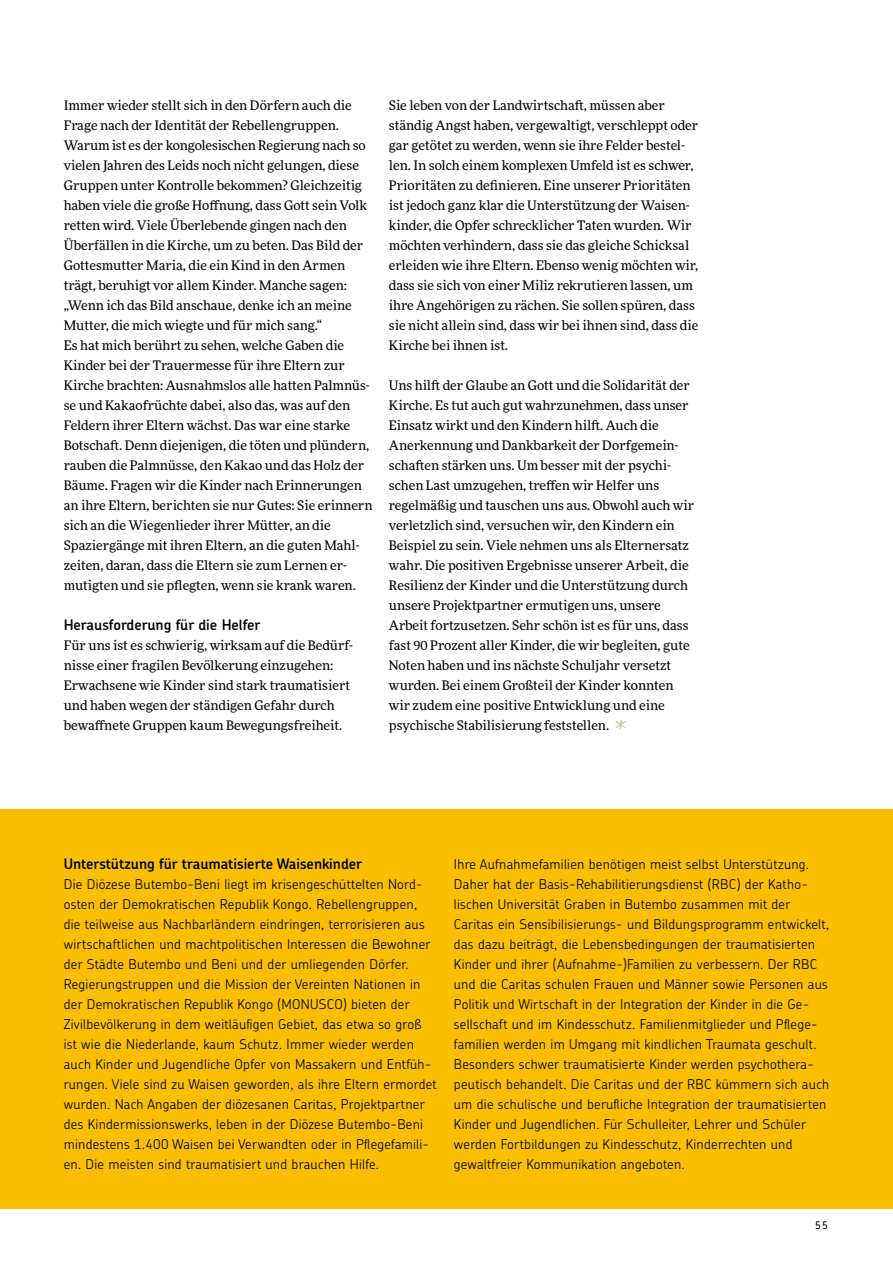
<style>
.page{position:relative;width:893px;height:1263px;background:#fff}
.page>*{position:absolute;margin:0;border:0;box-sizing:border-box;transform-origin:0 0}
.t1{font:600 14.7px "Chevin Std";color:#000}
.t2{font:300 13.5px/20px "Chevin Std";letter-spacing:.02em;color:#000}
.t3{font:13.2px/20px "More Pro";color:#000}
.t4{font:500 10.5px "Chevin";color:#000}
.s1{font-family:"Sternsinger";font-size:19.5px;color:#ccc9b2}
</style>
<div class="page">
<div style="left:0;top:809px;width:893px;height:400px;background:#fbbe00"></div>
<p class="t3" style="left:64px;top:95px;width:310px">Immer wieder stellt sich in den Dörfern auch die Frage nach der Identität der Rebellengruppen.<br>Warum ist es der kongolesischen Regierung nach so vielen Jahren des Leids noch nicht gelungen, diese Gruppen unter Kontrolle bekommen? Gleichzeitig haben viele die große Hoffnung, dass Gott sein Volk retten wird. Viele Überlebende gingen nach den Überfällen in die Kirche, um zu beten. Das Bild der Gottesmutter Maria, die ein Kind in den Armen trägt, beruhigt vor allem Kinder. Manche sagen: „Wenn ich das Bild anschaue, denke ich an meine Mutter, die mich wiegte und für mich sang.“<br>Es hat mich berührt zu sehen, welche Gaben die Kinder bei der Trauermesse für ihre Eltern zur Kirche brachten: Ausnahmslos alle hatten Palmnüs&shy;se und Kakaofrüchte dabei, also das, was auf den Feldern ihrer Eltern wächst. Das war eine starke Botschaft. Denn diejenigen, die töten und plündern, rauben die Palmnüsse, den Kakao und das Holz der Bäume. Fragen wir die Kinder nach Erinnerungen an ihre Eltern, berichten sie nur Gutes: Sie erinnern sich an die Wiegenlieder ihrer Mütter, an die Spaziergänge mit ihren Eltern, an die guten Mahl&shy;zeiten, daran, dass die Eltern sie zum Lernen er&shy;mutigten und sie pflegten, wenn sie krank waren.</p>
<p class="t1" style="left:64px;top:614px;width:198px">Herausforderung für die Helfer</p>
<p class="t3" style="left:64px;top:634px;width:291px">Für uns ist es schwierig, wirksam auf die Bedürf&shy;nisse einer fragilen Bevölkerung einzugehen:<br>Erwachsene wie Kinder sind stark traumatisiert und haben wegen der ständigen Gefahr durch bewaffnete Gruppen kaum Bewegungsfreiheit.</p>
<p class="t3" style="left:389px;top:95px;width:311px">Sie leben von der Landwirtschaft, müssen aber ständig Angst haben, vergewaltigt, verschleppt oder gar getötet zu werden, wenn sie ihre Felder bestel&shy;len. In solch einem komplexen Umfeld ist es schwer, Prioritäten zu definieren. Eine unserer Prioritäten ist jedoch ganz klar die Unterstützung der Waisen&shy;kinder, die Opfer schrecklicher Taten wurden. Wir möchten verhindern, dass sie das gleiche Schicksal erleiden wie ihre Eltern. Ebenso wenig möchten wir, dass sie sich von einer Miliz rekrutieren lassen, um ihre Angehörigen zu rächen. Sie sollen spüren, dass sie nicht allein sind, dass wir bei ihnen sind, dass die Kirche bei ihnen ist.</p>
<p class="t3" style="left:389px;top:374px;width:307px">Uns hilft der Glaube an Gott und die Solidarität der Kirche. Es tut auch gut wahrzunehmen, dass unser Einsatz wirkt und den Kindern hilft. Auch die Anerkennung und Dankbarkeit der Dorfgemein&shy;schaften stärken uns. Um besser mit der psychi&shy;schen Last umzugehen, treffen wir Helfer uns regelmäßig und tauschen uns aus. Obwohl auch wir verletzlich sind, versuchen wir, den Kindern ein Beispiel zu sein. Viele nehmen uns als Elternersatz wahr. Die positiven Ergebnisse unserer Arbeit, die Resilienz der Kinder und die Unterstützung durch unsere Projektpartner ermutigen uns, unsere Arbeit fortzusetzen. Sehr schön ist es für uns, dass fast 90 Prozent aller Kinder, die wir begleiten, gute Noten haben und ins nächste Schuljahr versetzt wurden. Bei einem Großteil der Kinder konnten wir zudem eine positive Entwicklung und eine psychische Stabilisierung feststellen. <span class="s1">*</span></p>
<p class="t1" style="left:64px;top:854px;width:300px">Unterstützung für traumatisierte Waisenkinder</p>
<p class="t2" style="left:64px;top:874px;width:375px">Die Diözese Butembo-Beni liegt im krisengeschüttelten Nord&shy;osten der Demokratischen Republik Kongo. Rebellengruppen, die teilweise aus Nachbarländern eindringen, terrorisieren aus wirtschaftlichen und machtpolitischen Interessen die Bewohner der Städte Butembo und Beni und der umliegenden Dörfer.<br>Regierungstruppen und die Mission der Vereinten Nationen in der Demokratischen Republik Kongo (MONUSCO) bieten der Zivilbevölkerung in dem weitläufigen Gebiet, das etwa so groß ist wie die Niederlande, kaum Schutz. Immer wieder werden auch Kinder und Jugendliche Opfer von Massakern und Entfüh&shy;rungen. Viele sind zu Waisen geworden, als ihre Eltern ermordet wurden. Nach Angaben der diözesanen Caritas, Projektpartner des Kindermissionswerks, leben in der Diözese Butembo-Beni mindestens 1.400 Waisen bei Verwandten oder in Pflegefamili&shy;en. Die meisten sind traumatisiert und brauchen Hilfe.</p>
<p class="t2" style="left:454px;top:854px;width:377px">Ihre Aufnahmefamilien benötigen meist selbst Unterstützung.<br>Daher hat der Basis-Rehabilitierungsdienst (RBC) der Katho&shy;lischen Universität Graben in Butembo zusammen mit der Caritas ein Sensibilisierungs- und Bildungsprogramm entwickelt, das dazu beiträgt, die Lebensbedingungen der traumatisierten Kinder und ihrer (Aufnahme-)Familien zu verbessern. Der RBC und die Caritas schulen Frauen und Männer sowie Personen aus Politik und Wirtschaft in der Integration der Kinder in die Ge&shy;sellschaft und im Kindesschutz. Familienmitglieder und Pflege&shy;familien werden im Umgang mit kindlichen Traumata geschult.<br>Besonders schwer traumatisierte Kinder werden psychothera&shy;peutisch behandelt. Die Caritas und der RBC kümmern sich auch um die schulische und berufliche Integration der traumatisierten Kinder und Jugendlichen. Für Schulleiter, Lehrer und Schüler werden Fortbildungen zu Kindesschutz, Kinderrechten und gewaltfreier Kommunikation angeboten.</p>
<p class="t4" style="left:815px;top:1218px;width:14px">55</p>
</div>
